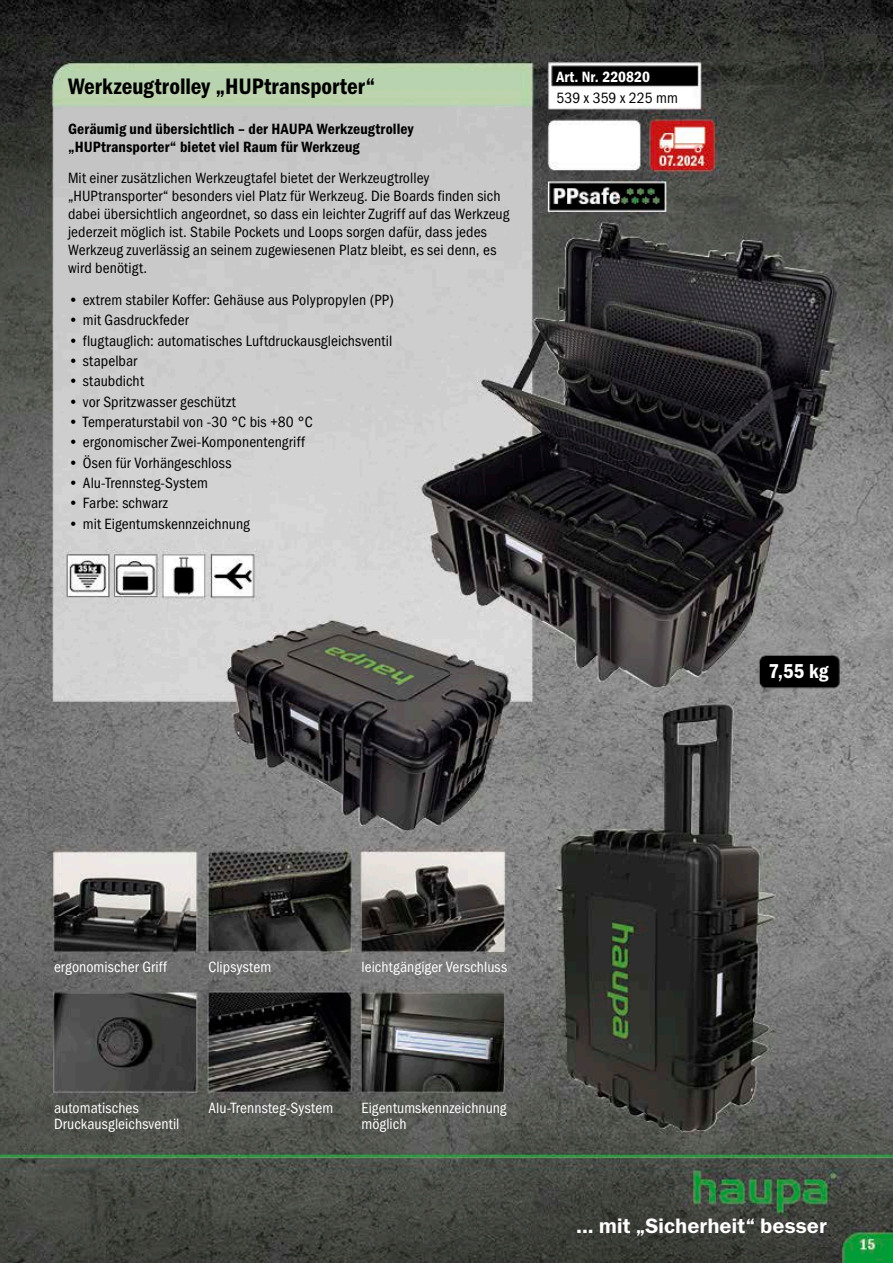
<style>
.page{position:relative;width:893px;height:1263px;background:#fff}
.page>*{position:absolute;margin:0;border:0;box-sizing:border-box;transform-origin:0 0}
.t1{font:22.5px "Franklin Gothic Demi Cond ITC";color:#000}
.t2{font:21px "Franklin Gothic Demi ITC";color:#fff}
.t3{font:20.25px "Franklin Gothic Demi Cond ITC";color:#fff}
.t4{font:15px/18px "Franklin Gothic Book Cond ITC";letter-spacing:.005em;color:#000}
.t5{font:15px/16.5px "Franklin Gothic Book Cond ITC";letter-spacing:.005em;color:#fff}
.t6{font:15px/18px "Franklin Gothic Demi Cond ITC";letter-spacing:.005em;color:#000}
.t7{font:15px "Franklin Gothic Demi Cond ITC";color:#fff}
</style>
<div class="page">
<img style="left:1px;top:0;width:892px;height:1263px">
<img style="left:0;top:0;width:1px;height:1263px">
<h1 class="t1" style="left:68px;top:73px;width:309px">Werkzeugtrolley „HUPtransporter“</h1>
<p class="t6" style="left:68px;top:120px;width:347px">Geräumig und übersichtlich – der HAUPA Werkzeugtrolley „HUPtransporter“ bietet viel Raum für Werkzeug</p>
<p class="t4" style="left:68px;top:169px;width:443px">Mit einer zusätzlichen Werkzeugtafel bietet der Werkzeugtrolley „HUPtransporter“ besonders viel Platz für Werkzeug. Die Boards finden sich dabei übersichtlich angeordnet, so dass ein leichter Zugriff auf das Werkzeug jederzeit möglich ist. Stabile Pockets und Loops sorgen dafür, dass jedes Werkzeug zuverlässig an seinem zugewiesenen Platz bleibt, es sei denn, es wird benötigt.</p>
<p class="t4" style="left:68px;top:291px;width:327px">• extrem stabiler Koffer: Gehäuse aus Polypropylen (PP)</p>
<p class="t4" style="left:68px;top:311px;width:122px">• mit Gasdruckfeder</p>
<p class="t4" style="left:68px;top:332px;width:326px">• flugtauglich: automatisches Luftdruckausgleichsventil</p>
<p class="t4" style="left:68px;top:352px;width:71px">• stapelbar</p>
<p class="t4" style="left:68px;top:372px;width:77px">• staubdicht</p>
<p class="t4" style="left:68px;top:393px;width:169px">• vor Spritzwasser geschützt</p>
<p class="t4" style="left:68px;top:413px;width:246px">• Temperaturstabil von -30 °C bis +80 °C</p>
<p class="t4" style="left:68px;top:433px;width:238px">• ergonomischer Zwei-Komponentengriff</p>
<p class="t4" style="left:68px;top:454px;width:165px">• Ösen für Vorhängeschloss</p>
<p class="t4" style="left:68px;top:474px;width:141px">• Alu-Trennsteg-System</p>
<p class="t4" style="left:68px;top:494px;width:101px">• Farbe: schwarz</p>
<p class="t4" style="left:68px;top:515px;width:183px">• mit Eigentumskennzeichnung</p>
<p class="t7" style="left:557px;top:68px;width:95px">Art. Nr. 220820</p>
<p class="t4" style="left:557px;top:89px;width:123px">539 x 359 x 225 mm</p>
<h3 class="t3" style="left:768px;top:659px;width:62px">7,55 kg</h3>
<p class="t5" style="left:54px;top:959px;width:114px">ergonomischer Griff</p>
<p class="t5" style="left:208px;top:959px;width:64px">Clipsystem</p>
<p class="t5" style="left:361px;top:959px;width:147px">leichtgängiger Verschluss</p>
<p class="t5" style="left:54px;top:1099px;width:127px">automatisches<br>Druckausgleichsventil</p>
<p class="t5" style="left:208px;top:1099px;width:126px">Alu-Trennsteg-System</p>
<p class="t5" style="left:361px;top:1099px;width:147px">Eigentumskennzeichnung möglich</p>
<h2 class="t2" style="left:576px;top:1213px;width:252px">... mit „Sicherheit“ besser</h2>
</div>
